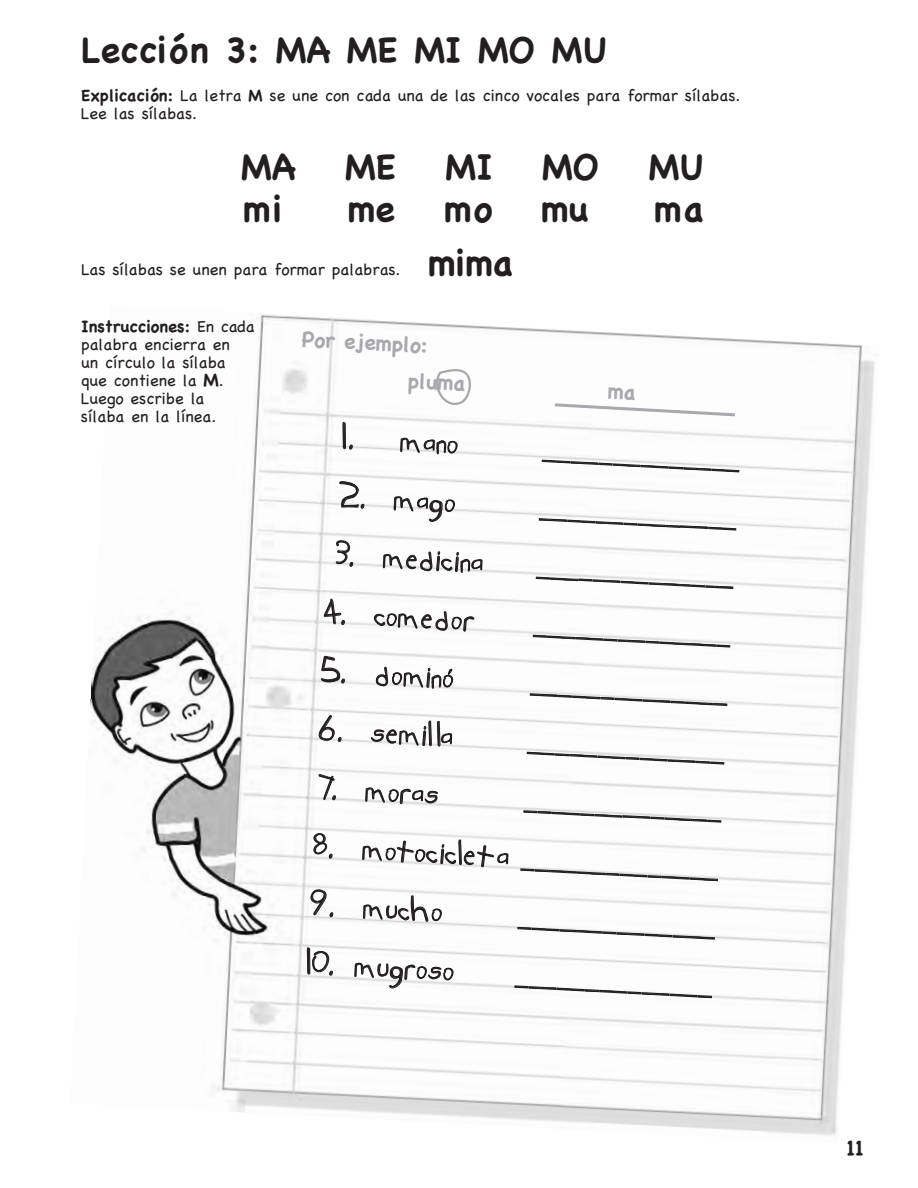
<style>
.page{position:relative;width:918px;height:1188px;background:#fff}
.page>*{position:absolute;margin:0;border:0;box-sizing:border-box;transform-origin:0 0}
.t1{font:36px "Kidstuff";color:#231f20}
.t2{font:700 36px "Chalkboard";color:#231f20}
.t3{font:700 21px/36px "Chalkboard";color:#a8a9ad}
.t4{font:700 21px "Chalkboard";color:#231f20}
.t5{font:16.5px/18px "Chalkboard";color:#231f20}
.s1{font-weight:700}
.s2{font-weight:700;font-size:36px}
.s3{font-weight:700;font-size:18px}
</style>
<div class="page">
<img style="left:90px;top:314px;width:785px;height:821px">
<svg style="left:428px;top:366px;width:47px;height:46px"></svg>
<svg style="left:552px;top:387px;width:186px;height:31px"></svg>
<p class="t2" style="left:81px;top:29px;width:528px">Lección 3: MA ME MI MO MU</p>
<p class="t5" style="left:81px;top:87px;width:661px"><span class="s1">Explicación:</span> La letra <span class="s1">M</span> se une con cada una de las cinco vocales para formar sílabas.<br>Lee las sílabas.</p>
<p class="t2" style="left:241px;top:146px;width:56px">MA</p>
<p class="t2" style="left:345px;top:146px;width:53px">ME</p>
<p class="t2" style="left:445px;top:146px;width:49px">MI</p>
<p class="t2" style="left:542px;top:146px;width:59px">MO</p>
<p class="t2" style="left:649px;top:146px;width:57px">MU</p>
<p class="t2" style="left:243px;top:188px;width:41px">mi</p>
<p class="t2" style="left:348px;top:188px;width:49px">me</p>
<p class="t2" style="left:444px;top:188px;width:49px">mo</p>
<p class="t2" style="left:541px;top:188px;width:49px">mu</p>
<p class="t2" style="left:654px;top:188px;width:51px">ma</p>
<p class="t5" style="left:81px;top:261px;width:433px">Las sílabas se unen para formar palabras. <span class="s2">mima</span></p>
<p class="t5" style="left:81px;top:318px;width:175px"><span class="s1">Instrucciones:</span> En cada palabra encierra en<br>un círculo la sílaba que contiene la <span class="s3">M</span>.<br>Luego escribe la<br>sílaba en la línea.</p>
<p class="t3" style="left:411px;top:327px;width:59px;text-indent:-108px;rotate:3deg">Por ejemplo: pluma</p>
<p class="t1" style="left:344px;top:415px;width:119px;rotate:3deg">1. mano</p>
<p class="t1" style="left:341px;top:474px;width:120px;rotate:3deg">2. mago</p>
<p class="t1" style="left:337px;top:532px;width:151px;rotate:3deg">3. medicina</p>
<p class="t1" style="left:326px;top:590px;width:153px;rotate:3deg">4. comedor</p>
<p class="t1" style="left:323px;top:648px;width:135px;rotate:3deg">5. dominó</p>
<p class="t1" style="left:320px;top:707px;width:137px;rotate:3deg">6. semilla</p>
<p class="t1" style="left:317px;top:765px;width:126px;rotate:3deg">7. moras</p>
<p class="t1" style="left:543px;top:426px;width:201px;rotate:3deg">______________</p>
<p class="t1" style="left:540px;top:484px;width:201px;rotate:3deg">______________</p>
<p class="t1" style="left:537px;top:542px;width:201px;rotate:3deg">______________</p>
<p class="t1" style="left:534px;top:601px;width:201px;rotate:3deg">______________</p>
<p class="t1" style="left:531px;top:659px;width:201px;rotate:3deg">______________</p>
<p class="t1" style="left:528px;top:718px;width:201px;rotate:3deg">______________</p>
<p class="t1" style="left:525px;top:776px;width:202px;rotate:3deg">______________</p>
<p class="t1" style="left:314px;top:824px;width:409px;rotate:3deg">8. motocicleta ______________</p>
<p class="t1" style="left:311px;top:882px;width:136px;rotate:3deg">9. mucho</p>
<p class="t1" style="left:519px;top:893px;width:201px;rotate:3deg">______________</p>
<p class="t1" style="left:308px;top:940px;width:151px;rotate:3deg">10. mugroso</p>
<p class="t1" style="left:516px;top:951px;width:201px;rotate:3deg">______________</p>
<p class="t4" style="left:847px;top:1135px;width:19px">11</p>
</div>
